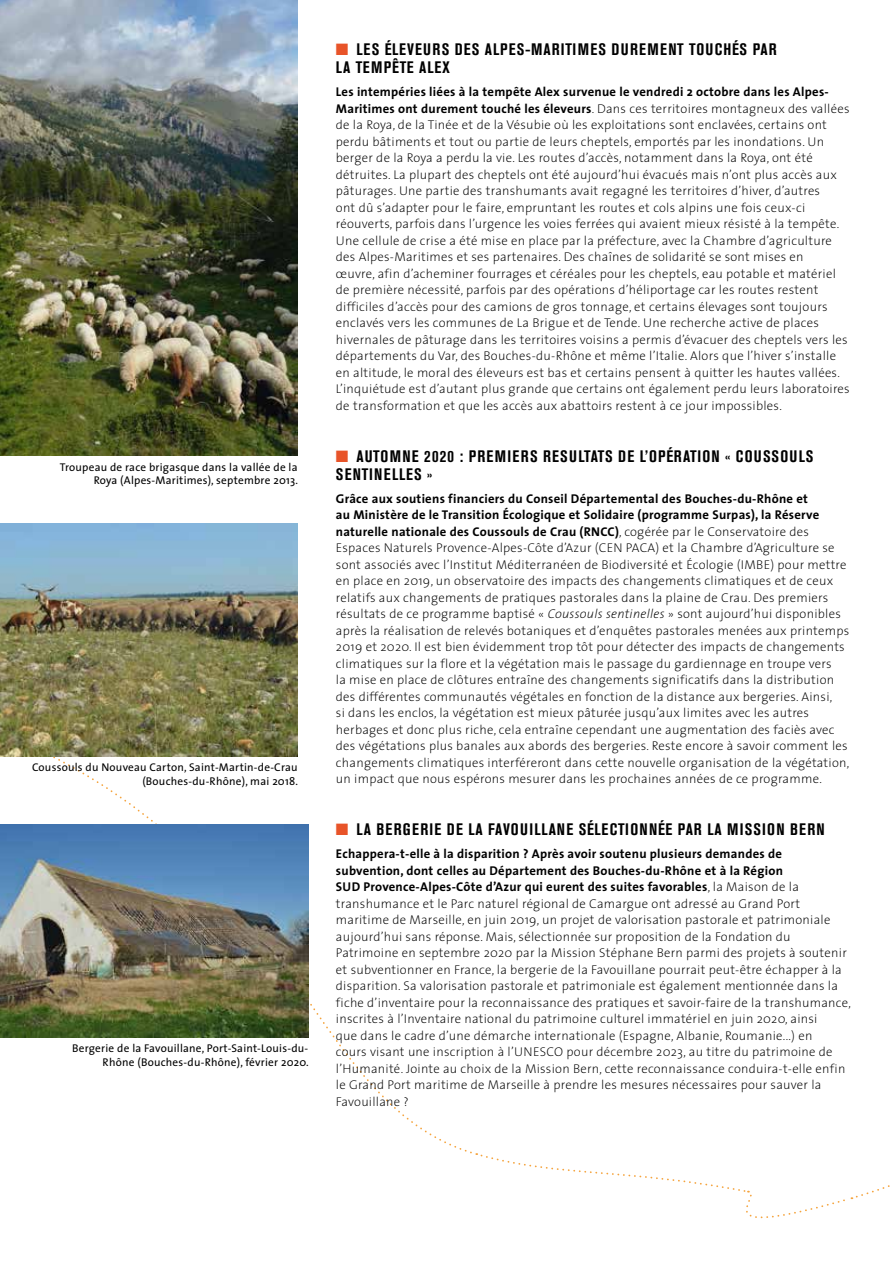
<style>
.page{position:relative;width:893px;height:1263px;background:#fff}
.page>*{position:absolute;margin:0;border:0;box-sizing:border-box;transform-origin:0 0}
.t1{font:700 condensed 16.5px/18px "Akzidenz Grotesk BE";letter-spacing:.075em;color:#000}
.t2{font:200 12.75px/16.5px "The Sans";letter-spacing:.02em;color:#000}
.t3{font:11.25px/13.5px "The Sans";letter-spacing:.02em;color:#000;text-align:right}
.s1{color:#e85429}
.s2{font-weight:700}
.s3{font-style:italic}
</style>
<div class="page">
<svg style="left:476px;top:1153px;width:414px;height:66px"></svg>
<img style="left:0;top:0;width:298px;height:456px">
<img style="left:0;top:524px;width:298px;height:233px">
<img style="left:0;top:825px;width:308px;height:213px">
<p class="t3" style="left:60px;top:460px;width:240px">Troupeau de race brigasque dans la vallée de la<br>Roya (Alpes-Maritimes), septembre 2013.</p>
<p class="t3" style="left:32px;top:760px;width:268px">Coussouls du Nouveau Carton, Saint-Martin-de-Crau (Bouches-du-Rhône), mai 2018.</p>
<p class="t3" style="left:72px;top:1041px;width:238px">Bergerie de la Favouillane, Port-Saint-Louis-du-<br>Rhône (Bouches-du-Rhône), février 2020.</p>
<p class="t1" style="left:336px;top:41px;width:442px"><span class="s1">■</span> LES ÉLEVEURS DES ALPES-MARITIMES DUREMENT TOUCHÉS PAR<br>LA TEMPÊTE ALEX</p>
<p class="t2" style="left:336px;top:83px;width:515px"><span class="s2">Les intempéries liées à la tempête Alex survenue le vendredi 2 octobre dans les Alpes-Maritimes ont durement touché les éleveurs</span>. Dans ces territoires montagneux des vallées de la Roya, de la Tinée et de la Vésubie où les exploitations sont enclavées, certains ont perdu bâtiments et tout ou partie de leurs cheptels, emportés par les inondations. Un berger de la Roya a perdu la vie. Les routes d’accès, notamment dans la Roya, ont été détruites. La plupart des cheptels ont été aujourd’hui évacués mais n’ont plus accès aux pâturages. Une partie des transhumants avait regagné les territoires d’hiver, d’autres<br>ont dû s’adapter pour le faire, empruntant les routes et cols alpins une fois ceux-ci réouverts, parfois dans l’urgence les voies ferrées qui avaient mieux résisté à la tempête.<br>Une cellule de crise a été mise en place par la préfecture, avec la Chambre d’agriculture des Alpes-Maritimes et ses partenaires. Des chaînes de solidarité se sont mises en<br>œuvre, afin d’acheminer fourrages et céréales pour les cheptels, eau potable et matériel de première nécessité, parfois par des opérations d’héliportage car les routes restent difficiles d’accès pour des camions de gros tonnage, et certains élevages sont toujours enclavés vers les communes de La Brigue et de Tende. Une recherche active de places hivernales de pâturage dans les territoires voisins a permis d’évacuer des cheptels vers les départements du Var, des Bouches-du-Rhône et même l’Italie. Alors que l’hiver s’installe en altitude, le moral des éleveurs est bas et certains pensent à quitter les hautes vallées.<br>L’inquiétude est d’autant plus grande que certains ont également perdu leurs laboratoires de transformation et que les accès aux abattoirs restent à ce jour impossibles.</p>
<p class="t1" style="left:336px;top:447px;width:479px"><span class="s1">■</span> AUTOMNE 2020 : PREMIERS RESULTATS DE L’OPÉRATION « COUSSOULS<br>SENTINELLES »</p>
<p class="t2" style="left:336px;top:490px;width:515px"><span class="s2">Grâce aux soutiens financiers du Conseil Départemental des Bouches-du-Rhône et<br>au Ministère de le Transition Écologique et Solidaire (programme Surpas), la Réserve naturelle nationale des Coussouls de Crau (RNCC)</span>, cogérée par le Conservatoire des Espaces Naturels Provence-Alpes-Côte d’Azur (CEN PACA) et la Chambre d’Agriculture se sont associés avec l’Institut Méditerranéen de Biodiversité et Écologie (IMBE) pour mettre en place en 2019, un observatoire des impacts des changements climatiques et de ceux relatifs aux changements de pratiques pastorales dans la plaine de Crau. Des premiers résultats de ce programme baptisé « <span class="s3">Coussouls sentinelles</span> » sont aujourd’hui disponibles après la réalisation de relevés botaniques et d’enquêtes pastorales menées aux printemps 2019 et 2020. Il est bien évidemment trop tôt pour détecter des impacts de changements climatiques sur la flore et la végétation mais le passage du gardiennage en troupe vers<br>la mise en place de clôtures entraîne des changements significatifs dans la distribution des différentes communautés végétales en fonction de la distance aux bergeries. Ainsi,<br>si dans les enclos, la végétation est mieux pâturée jusqu’aux limites avec les autres herbages et donc plus riche, cela entraîne cependant une augmentation des faciès avec des végétations plus banales aux abords des bergeries. Reste encore à savoir comment les changements climatiques interféreront dans cette nouvelle organisation de la végétation, un impact que nous espérons mesurer dans les prochaines années de ce programme.</p>
<p class="t1" style="left:336px;top:821px;width:490px"><span class="s1">■</span> LA BERGERIE DE LA FAVOUILLANE SÉLECTIONNÉE PAR LA MISSION BERN</p>
<p class="t2" style="left:336px;top:845px;width:517px"><span class="s2">Echappera-t-elle à la disparition ? Après avoir soutenu plusieurs demandes de subvention, dont celles au Département des Bouches-du-Rhône et à la Région<br>SUD Provence-Alpes-Côte d’Azur qui eurent des suites favorables</span>, la Maison de la transhumance et le Parc naturel régional de Camargue ont adressé au Grand Port maritime de Marseille, en juin 2019, un projet de valorisation pastorale et patrimoniale aujourd’hui sans réponse. Mais, sélectionnée sur proposition de la Fondation du Patrimoine en septembre 2020 par la Mission Stéphane Bern parmi des projets à soutenir et subventionner en France, la bergerie de la Favouillane pourrait peut-être échapper à la disparition. Sa valorisation pastorale et patrimoniale est également mentionnée dans la fiche d’inventaire pour la reconnaissance des pratiques et savoir-faire de la transhumance, inscrites à l’Inventaire national du patrimoine culturel immatériel en juin 2020, ainsi<br>que dans le cadre d’une démarche internationale (Espagne, Albanie, Roumanie...) en<br>cours visant une inscription à l’UNESCO pour décembre 2023, au titre du patrimoine de l’Humanité. Jointe au choix de la Mission Bern, cette reconnaissance conduira-t-elle enfin le Grand Port maritime de Marseille à prendre les mesures nécessaires pour sauver la Favouillane ?</p>
</div>
